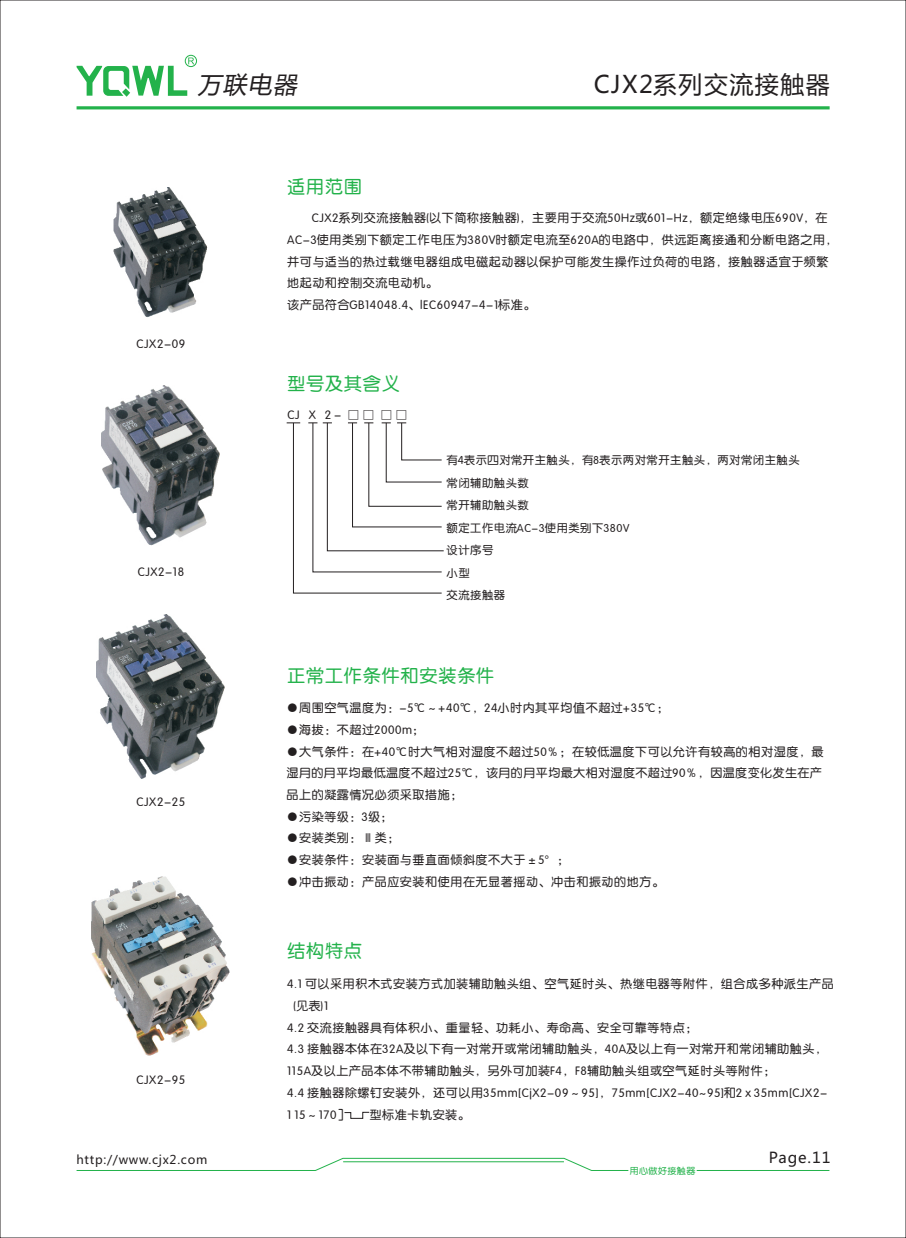
<style>
.page{position:relative;width:906px;height:1238px;background:#fff}
.page>*{position:absolute;margin:0;border:0;box-sizing:border-box;transform-origin:0 0}
.t1{font:24px "Microsoft Ya Hei";letter-spacing:.06em;color:#231f20}
.t2{font:italic 23.7px "Microsoft Ya Hei";color:#231f20}
.t3{font:18px "FZY3 JW GB1 0";letter-spacing:.05em;color:#23b24b}
.t4{font:15px "Microsoft Ya Hei";letter-spacing:.06em;color:#231f20}
.t5{font:12px/21.8px "FZY3 JW GB1 0";letter-spacing:.05em;color:#231f20}
.t6{font:12px "Microsoft Ya Hei";letter-spacing:.06em;color:#231f20}
.t7{font:11.25px/22.5px "FZY3 JW GB1 0";letter-spacing:.05em;color:#231f20}
.t8{font:9px "FZY3 JW GB1 0";letter-spacing:.05em;color:#23b24b}
</style>
<div class="page">
<div style="left:185px;top:55px;width:12px;height:12px;border:1px solid #23b24b;border-radius:50%"></div>
<svg style="left:77px;top:58px;width:117px;height:39px"></svg>
<svg style="left:287px;top:422px;width:157px;height:171px"></svg>
<svg style="left:344px;top:1111px;width:26px;height:7px"></svg>
<hr style="left:77px;top:106px;width:752px;height:3px;background:#23b24b">
<img style="left:114px;top:188px;width:94px;height:129px">
<img style="left:101px;top:386px;width:119px;height:159px">
<img style="left:96px;top:614px;width:129px;height:165px">
<img style="left:92px;top:876px;width:137px;height:179px">
<svg style="left:76px;top:1157px;width:553px;height:14px"></svg>
<hr style="left:696px;top:1169px;width:133px;height:1px;background:#23b24b">
<hr style="left:343px;top:1161px;width:221px;height:1px;background:#23b24b">
<h2 class="t2" style="left:198px;top:73px;width:105px">万联电器</h2>
<h1 class="t1" style="left:594px;top:74px;width:237px">CJX2系列交流接触器</h1>
<h3 class="t3" style="left:287px;top:179px;width:76px">适用范围</h3>
<p class="t5" style="left:137px;top:333px;width:50px">CJX2-09</p>
<p class="t5" style="left:138px;top:561px;width:48px">CJX2-18</p>
<p class="t5" style="left:137px;top:791px;width:50px">CJX2-25</p>
<p class="t5" style="left:137px;top:1069px;width:50px">CJX2-95</p>
<p class="t5" style="left:287px;top:208px;width:552px;text-indent:25px">CJX2系列交流接触器(以下简称接触器)，主要用于交流50Hz或601-Hz，额定绝缘电压690V，在AC-3使用类别下额定工作电压为380V时额定电流至620A的电路中，供远距离接通和分断电路之用，并可与适当的热过载继电器组成电磁起动器以保护可能发生操作过负荷的电路，接触器适宜于频繁地起动和控制交流电动机。<br>该产品符合GB14048.4、lEC60947-4-1标准。</p>
<h3 class="t3" style="left:287px;top:376px;width:114px">型号及其含义</h3>
<p class="t5" style="left:288px;top:405px;width:121px">CJ X 2 - □ □ □ □</p>
<p class="t7" style="left:446px;top:449px;width:354px">有4表示四对常开主触头，有8表示两对常开主触头，两对常闭主触头常闭辅助触头数<br>常开辅助触头数<br>额定工作电流AC-3使用类别下380V<br>设计序号<br>小型<br>交流接触器</p>
<h3 class="t3" style="left:287px;top:667px;width:208px">正常工作条件和安装条件</h3>
<p class="t5" style="left:286px;top:698px;width:384px">●周围空气温度为：-5℃～+40℃，24小时内其平均值不超过+35℃；</p>
<p class="t5" style="left:286px;top:719px;width:139px">●海拔：不超过2000m；</p>
<p class="t5" style="left:286px;top:741px;width:538px">●大气条件：在+40℃时大气相对湿度不超过50％；在较低温度下可以允许有较高的相对湿度，最湿月的月平均最低温度不超过25℃，该月的月平均最大相对湿度不超过90％，因温度变化发生在产品上的凝露情况必须采取措施；</p>
<p class="t5" style="left:286px;top:806px;width:108px">●污染等级：3级；</p>
<p class="t5" style="left:286px;top:828px;width:114px">●安装类别：Ⅲ类；</p>
<p class="t5" style="left:286px;top:849px;width:284px">●安装条件：安装面与垂直面倾斜度不大于±5°；</p>
<p class="t5" style="left:286px;top:871px;width:379px">●冲击振动：产品应安装和使用在无显著摇动、冲击和振动的地方。</p>
<h3 class="t3" style="left:287px;top:943px;width:76px">结构特点</h3>
<p class="t5" style="left:287px;top:974px;width:548px">4.1 可以采用积木式安装方式加装辅助触头组、空气延时头、热继电器等附件，组合成多种派生产品</p>
<p class="t5" style="left:293px;top:995px;width:37px">(见表)1</p>
<p class="t5" style="left:287px;top:1017px;width:412px">4.2 交流接触器具有体积小、重量轻、功耗小、寿命高、安全可靠等特点；</p>
<p class="t5" style="left:287px;top:1039px;width:541px">4.3 接触器本体在32A及以下有一对常开或常闭辅助触头，40A及以上有一对常开和常闭辅助触头，</p>
<p class="t5" style="left:287px;top:1060px;width:490px">115A及以上产品本体不带辅助触头，另外可加装F4，F8辅助触头组或空气延时头等附件；</p>
<p class="t5" style="left:287px;top:1082px;width:541px">4.4 接触器除螺钉安装外，还可以用35mm[CjX2-09～95]，75mm[CJX2-40~95]和2 x 35mm[CJX2-</p>
<p class="t5" style="left:287px;top:1104px;width:63px">1 15～170］</p>
<p class="t5" style="left:370px;top:1104px;width:102px">型标准卡轨安装。</p>
<p class="t6" style="left:77px;top:1154px;width:132px">http://www.cjx2.com</p>
<p class="t4" style="left:769px;top:1150px;width:63px">Page.11</p>
<p class="t8" style="left:629px;top:1166px;width:67px">用心做好接触器</p>
</div>
